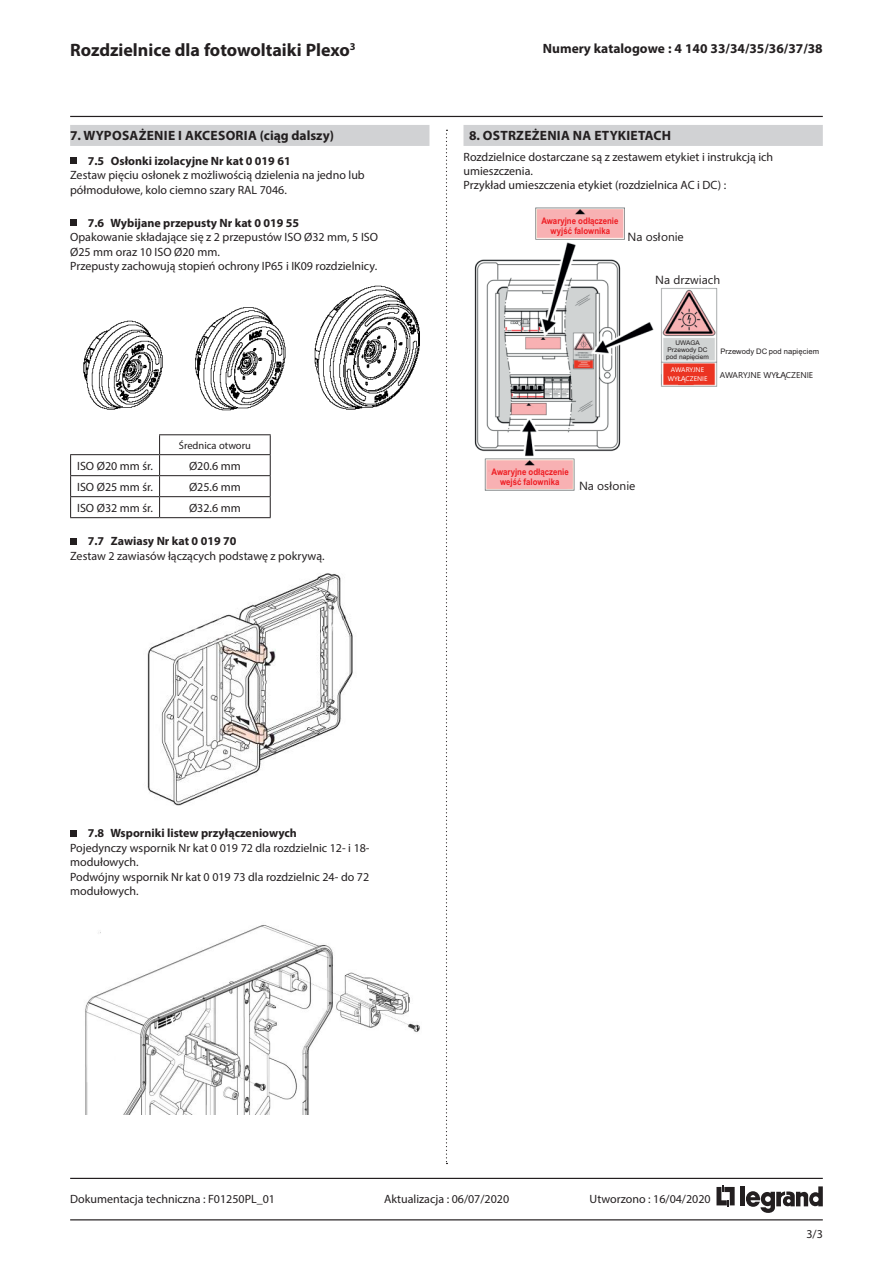
<style>
.page{position:relative;width:893px;height:1263px;background:#fff}
.page>*{position:absolute;margin:0;border:0;box-sizing:border-box;transform-origin:0 0}
.t1{font:700 18px "Myriad Pro";color:#231f20}
.Chapitre_fond_gris_s{font:700 13.5px "Myriad Pro";letter-spacing:.005em;color:#231f20}
.Texte_courant{font:12px "Myriad Pro";color:#231f20}
.t2{font:700 12px "Myriad Pro";color:#231f20}
.t3{font:11.85px "Segoe UI";color:#231f20}
.t4{font:11.85px "Arial";color:#231f20}
.Texte-sommaire{font:10.5px "Myriad Pro";color:#231f20}
.t5{font:700 9px/10.1px "Arial";color:#ee1d23;text-align:center;scale:.87 1}
.t6{font:8.4px "Segoe UI";color:#231f20}
.t7{font:7.65px "Arial";color:#231f20}
.t8{font:6.75px/9px "Segoe UI";color:#fff;text-align:center}
.t9{font:6.45px/7.4px "Arial";color:#231f20;text-align:center}
.s1{font-family:"Arial"}
</style>
<div class="page">
<hr style="left:70px;top:1219px;width:753px;height:1px;background:#231f20">
<svg style="left:446px;top:130px;width:1px;height:1034px"></svg>
<hr style="left:70px;top:1178px;width:753px;height:1px;background:#231f20">
<hr style="left:70px;top:116px;width:753px;height:1px;background:#231f20">
<svg style="left:716px;top:1185px;width:19px;height:22px"></svg>
<hr style="left:741px;top:1186px;width:4px;height:20px;background:#231f20">
<svg style="left:746px;top:1186px;width:77px;height:27px"></svg>
<div style="left:70px;top:125px;width:359px;height:21px;background:#d1d2d4"></div>
<hr style="left:159px;top:434px;width:112px;height:1px;background:#231f20">
<hr style="left:70px;top:454px;width:90px;height:1px;background:#231f20">
<hr style="left:160px;top:454px;width:111px;height:1px;background:#231f20">
<hr style="left:70px;top:475px;width:90px;height:1px;background:#231f20">
<hr style="left:160px;top:475px;width:111px;height:1px;background:#231f20">
<hr style="left:70px;top:496px;width:90px;height:1px;background:#231f20">
<svg style="left:70px;top:455px;width:1px;height:62px"></svg>
<hr style="left:160px;top:496px;width:111px;height:1px;background:#231f20">
<svg style="left:159px;top:435px;width:1px;height:82px"></svg>
<svg style="left:270px;top:435px;width:1px;height:82px"></svg>
<hr style="left:70px;top:517px;width:90px;height:1px;background:#231f20">
<hr style="left:160px;top:517px;width:111px;height:1px;background:#231f20">
<div style="left:70px;top:158px;width:7px;height:6px;background:#231f20"></div>
<div style="left:70px;top:219px;width:7px;height:7px;background:#231f20"></div>
<div style="left:70px;top:538px;width:7px;height:6px;background:#231f20"></div>
<div style="left:70px;top:830px;width:7px;height:7px;background:#231f20"></div>
<div style="left:463px;top:125px;width:360px;height:21px;background:#d1d2d4"></div>
<img style="left:474px;top:207px;width:244px;height:284px">
<img style="left:83px;top:285px;width:337px;height:126px">
<img style="left:147px;top:573px;width:206px;height:233px">
<img style="left:85px;top:925px;width:335px;height:189px">
<h1 class="t1" style="left:70px;top:38px;width:287px">Rozdzielnice dla fotowoltaiki Plexo<sup>3</sup></h1>
<p class="Chapitre_fond_gris_s" style="left:70px;top:126px;width:265px">7. WYPOSAŻENIE I AKCESORIA (ciąg dalszy)</p>
<p class="t2" style="left:88px;top:153px;width:204px">7.5 Osłonki izolacyjne Nr kat 0 019 61</p>
<p class="Texte_courant" style="left:70px;top:168px;width:296px">Zestaw pięciu osłonek z możliwością dzielenia na jedno lub</p>
<p class="Texte_courant" style="left:70px;top:182px;width:218px">półmodułowe, kolo ciemno szary RAL 7046.</p>
<p class="t2" style="left:88px;top:215px;width:213px">7.6 Wybijane przepusty Nr kat 0 019 55</p>
<p class="Texte_courant" style="left:70px;top:230px;width:309px">Opakowanie składające się z 2 przepustów ISO Ø32 mm, 5 ISO</p>
<p class="Texte_courant" style="left:70px;top:244px;width:151px">Ø25 mm oraz 10 ISO Ø20 mm.</p>
<p class="Texte_courant" style="left:70px;top:258px;width:309px">Przepusty zachowują stopień ochrony IP65 i IK09 rozdzielnicy.</p>
<p class="Texte-sommaire" style="left:179px;top:439px;width:74px">Średnica otworu</p>
<p class="Texte_courant" style="left:77px;top:458px;width:77px">ISO Ø20 mm śr.</p>
<p class="Texte_courant" style="left:189px;top:458px;width:53px">Ø20.6 mm</p>
<p class="Texte_courant" style="left:77px;top:479px;width:77px">ISO Ø25 mm śr.</p>
<p class="Texte_courant" style="left:189px;top:479px;width:53px">Ø25.6 mm</p>
<p class="Texte_courant" style="left:77px;top:500px;width:77px">ISO Ø32 mm śr.</p>
<p class="Texte_courant" style="left:189px;top:500px;width:53px">Ø32.6 mm</p>
<p class="t2" style="left:88px;top:533px;width:150px">7.7 Zawiasy Nr kat 0 019 70</p>
<p class="Texte_courant" style="left:70px;top:548px;width:256px">Zestaw 2 zawiasów łączących podstawę z pokrywą.</p>
<p class="Chapitre_fond_gris_s" style="left:543px;top:39px;width:281px">Numery katalogowe : 4 140 33/34/35/36/37/38</p>
<p class="Chapitre_fond_gris_s" style="left:469px;top:126px;width:204px">8. OSTRZEŻENIA NA ETYKIETACH</p>
<p class="Texte_courant" style="left:463px;top:149px;width:311px">Rozdzielnice dostarczane są z zestawem etykiet i instrukcją ich</p>
<p class="Texte_courant" style="left:463px;top:164px;width:71px">umieszczenia.</p>
<p class="Texte_courant" style="left:463px;top:178px;width:264px">Przykład umieszczenia etykiet (rozdzielnica AC i DC) :</p>
<p class="t5" style="left:541px;top:217px;width:90px">Awaryjne odłączenie wyjść falownika</p>
<p class="t3" style="left:627px;top:230px;width:58px">Na os onie</p>
<p class="t4" style="left:658px;top:232px;width:4px">ł</p>
<p class="t3" style="left:655px;top:273px;width:66px">Na drzwiach</p>
<p class="t9" style="left:667px;top:339px;width:42px">UWAGA<br>Przewody DC</p>
<p class="t7" style="left:720px;top:349px;width:100px">Przewody DC pod napięciem</p>
<p class="t9" style="left:666px;top:354px;width:44px">pod napięciem</p>
<p class="t8" style="left:668px;top:365px;width:41px">AWARYJNE<br>WY<span class="s1">ŁĄ</span>CZENIE</p>
<p class="t6" style="left:720px;top:370px;width:95px">AWARYJNE WY<span class="s1">ŁĄ</span>CZENIE</p>
<p class="t5" style="left:492px;top:467px;width:90px">Awaryjne odłączenie wejść falownika</p>
<p class="t3" style="left:579px;top:479px;width:58px">Na os onie</p>
<p class="t4" style="left:609px;top:481px;width:4px">ł</p>
<p class="t2" style="left:88px;top:826px;width:211px">7.8 Wsporniki listew przyłączeniowych</p>
<p class="Texte_courant" style="left:70px;top:840px;width:301px">Pojedynczy wspornik Nr kat 0 019 72 dla rozdzielnic 12- i 18-</p>
<p class="Texte_courant" style="left:70px;top:855px;width:70px">modułowych.</p>
<p class="Texte_courant" style="left:70px;top:869px;width:301px">Podwójny wspornik Nr kat 0 019 73 dla rozdzielnic 24- do 72</p>
<p class="Texte_courant" style="left:70px;top:884px;width:70px">modułowych.</p>
<p class="Texte_courant" style="left:70px;top:1192px;width:206px">Dokumentacja techniczna : F01250PL_01</p>
<p class="Texte_courant" style="left:384px;top:1192px;width:126px">Aktualizacja : 06/07/2020</p>
<p class="Texte_courant" style="left:589px;top:1192px;width:123px">Utworzono : 16/04/2020</p>
<p class="Texte_courant" style="left:806px;top:1226px;width:18px">3/3</p>
</div>
